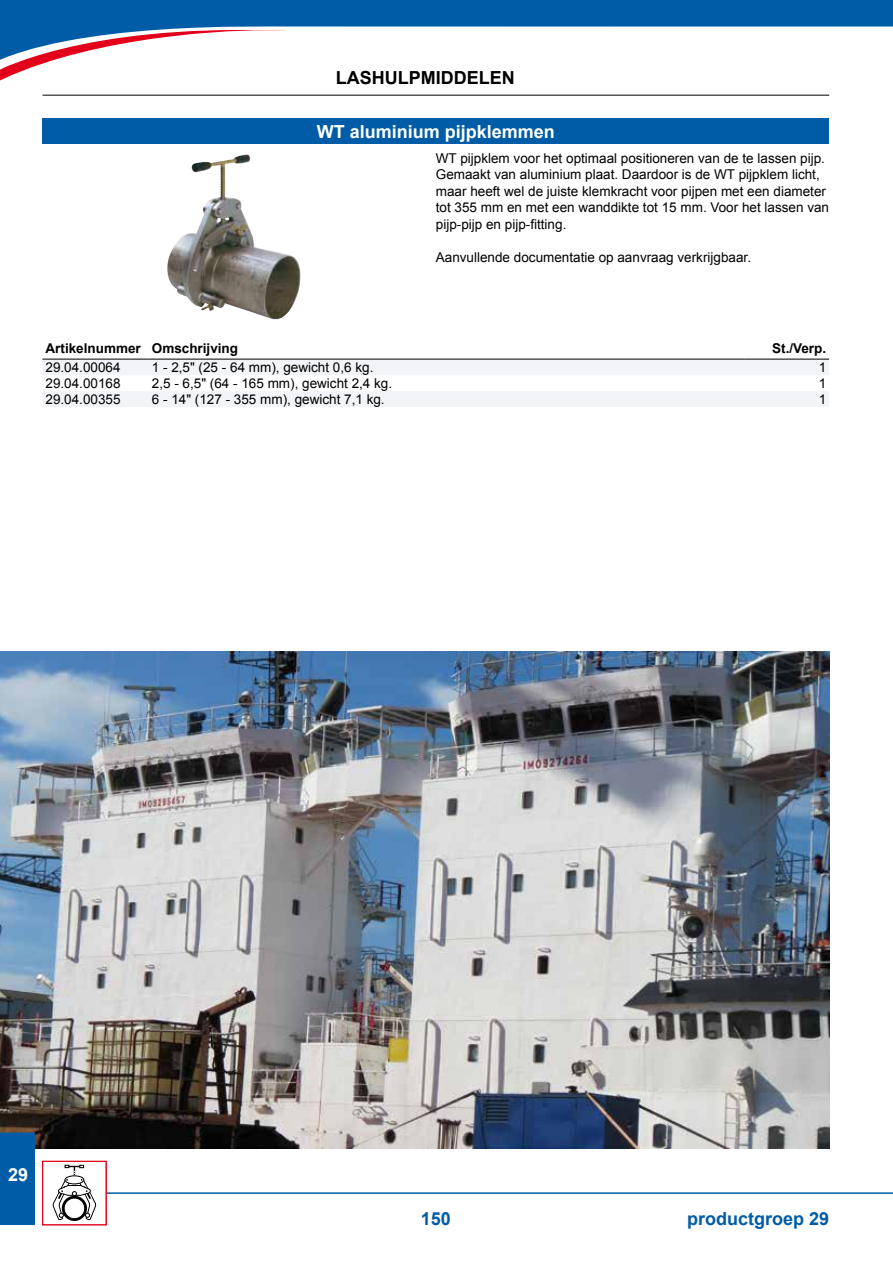
<style>
.page{position:relative;width:893px;height:1263px;background:#fff}
.page>*{position:absolute;margin:0;border:0;box-sizing:border-box;transform-origin:0 0}
.t1{font:700 18px "Arial";color:#fff}
.t2{font:700 18px "Arial";color:#005ca6}
.t3{font:700 18px "Arial";color:#000}
.t4{font:13.5px/16.5px "Arial";color:#000}
.t5{font:700 13.5px "Arial";color:#000}
</style>
<div class="page">
<img style="left:0;top:652px;width:829px;height:496px">
<svg style="left:0;top:0;width:893px;height:30px;background:#176aae"></svg>
<svg style="left:0;top:30px;width:286px;height:51px"></svg>
<div style="left:0;top:1133px;width:34px;height:92px;background:#005ca6"></div>
<hr style="left:43px;top:95px;width:786px;height:1px;background:#000">
<hr style="left:43px;top:1192px;width:850px;height:2px;background:#005ca6">
<div style="left:43px;top:1161px;width:63px;height:64px;background:#fff"></div>
<svg style="left:52px;top:1165px;width:45px;height:56px"></svg>
<div style="left:42px;top:1161px;width:65px;height:64px;border:1px solid #e2001a"></div>
<div style="left:43px;top:119px;width:786px;height:25px;background:#005ca6"></div>
<img style="left:167px;top:154px;width:134px;height:166px">
<svg style="left:43px;top:360px;width:786px;height:47px"></svg>
<hr style="left:43px;top:359px;width:106px;height:1px;background:#000">
<hr style="left:149px;top:359px;width:595px;height:1px;background:#000">
<hr style="left:744px;top:359px;width:85px;height:1px;background:#000">
<h1 class="t3" style="left:336px;top:66px;width:180px">Lashulpmiddelen</h1>
<h1 class="t1" style="left:317px;top:119px;width:240px">WT aluminium pijpklemmen</h1>
<p class="t4" style="left:436px;top:150px;width:395px">WT pijpklem voor het optimaal positioneren van de te lassen pijp.<br>Gemaakt van aluminium plaat. Daardoor is de WT pijpklem licht, maar heeft wel de juiste klemkracht voor pijpen met een diameter tot 355 mm en met een wanddikte tot 15 mm. Voor het lassen van pijp-pijp en pijp-fitting.</p>
<p class="t4" style="left:436px;top:249px;width:317px">Aanvullende documentatie op aanvraag verkrijgbaar.</p>
<p class="t5" style="left:46px;top:339px;width:194px">Artikelnummer Omschrijving</p>
<p class="t5" style="left:772px;top:339px;width:56px">St./Verp.</p>
<p class="t4" style="left:46px;top:359px;width:77px">29.04.00064</p>
<p class="t4" style="left:152px;top:359px;width:223px">1 - 2,5" (25 - 64 mm), gewicht 0,6 kg.</p>
<p class="t4" style="left:819px;top:359px;width:9px">1</p>
<p class="t4" style="left:46px;top:375px;width:77px">29.04.00168</p>
<p class="t4" style="left:152px;top:375px;width:242px">2,5 - 6,5" (64 - 165 mm), gewicht 2,4 kg.</p>
<p class="t4" style="left:819px;top:375px;width:9px">1</p>
<p class="t4" style="left:46px;top:391px;width:77px">29.04.00355</p>
<p class="t4" style="left:152px;top:391px;width:234px">6 - 14" (127 - 355 mm), gewicht 7,1 kg.</p>
<p class="t4" style="left:819px;top:391px;width:9px">1</p>
<h1 class="t1" style="left:8px;top:1163px;width:22px">29</h1>
<h1 class="t2" style="left:421px;top:1207px;width:32px">150</h1>
<h1 class="t2" style="left:687px;top:1206px;width:144px">productgroep 29</h1>
</div>
